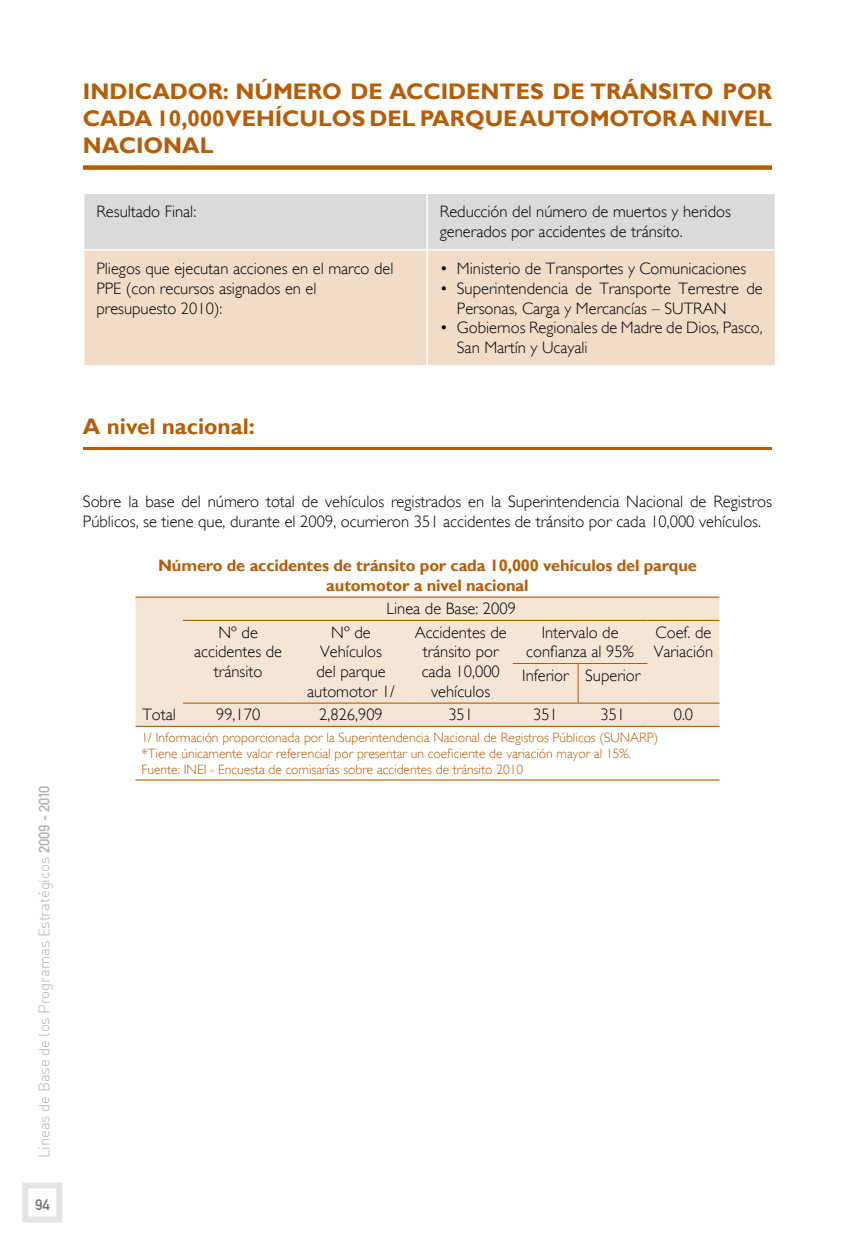
<style>
.page{position:relative;width:855px;height:1238px;background:#fff}
.page>*{position:absolute;margin:0;border:0;box-sizing:border-box;transform-origin:0 0}
.t1{font:700 22.5px/27px "Gill Sans";color:#b45e0a;text-align:justify}
.t2{font:300 16.5px/19.8px "Gill Sans";color:#000}
.t3{font:700 16.5px/19.8px "Gill Sans";letter-spacing:-.01em;color:#b45e0a;text-align:center}
.t4{font:300 15px "DIN";letter-spacing:-.01em;color:#b1b3b4}
.t5{font:15px "DIN 1451 Mittelschrift Alt Regular";color:#707172}
.t6{font:300 13.5px/16.2px "Gill Sans";color:#b45e0a}
.s1{font-family:"DIN 1451 Mittelschrift Alt Regular";font-weight:400}
</style>
<div class="page">
<div style="left:22px;top:1182px;width:40px;height:40px;border:6px solid #e3e4e4"></div>
<div style="left:83px;top:165px;width:689px;height:5px;background:#b45e0a"></div>
<hr style="left:83px;top:447px;width:689px;height:3px;background:#b45e0a">
<div style="left:84px;top:194px;width:690px;height:55px;background:#d9dadb"></div>
<div style="left:84px;top:251px;width:690px;height:114px;background:#f1dcc7"></div>
<hr style="left:426px;top:194px;width:2px;height:55px;background:#fff">
<hr style="left:426px;top:251px;width:2px;height:114px;background:#fff">
<div style="left:135px;top:597px;width:584px;height:128px;background:#f5e5d5"></div>
<hr style="left:183px;top:596px;width:110px;height:1px;background:#b45e0a">
<hr style="left:293px;top:596px;width:115px;height:1px;background:#b45e0a">
<hr style="left:408px;top:596px;width:105px;height:1px;background:#b45e0a">
<hr style="left:513px;top:596px;width:65px;height:1px;background:#b45e0a">
<hr style="left:578px;top:596px;width:69px;height:1px;background:#b45e0a">
<hr style="left:647px;top:596px;width:72px;height:1px;background:#b45e0a">
<hr style="left:183px;top:620px;width:110px;height:1px;background:#b45e0a">
<hr style="left:293px;top:620px;width:115px;height:1px;background:#b45e0a">
<hr style="left:408px;top:620px;width:105px;height:1px;background:#b45e0a">
<hr style="left:647px;top:620px;width:72px;height:1px;background:#b45e0a">
<hr style="left:513px;top:620px;width:65px;height:1px;background:#b45e0a">
<hr style="left:578px;top:620px;width:69px;height:1px;background:#b45e0a">
<hr style="left:513px;top:663px;width:65px;height:1px;background:#b45e0a">
<hr style="left:578px;top:664px;width:1px;height:38px;background:#b45e0a">
<hr style="left:578px;top:663px;width:69px;height:1px;background:#b45e0a">
<hr style="left:135px;top:779px;width:48px;height:1px;background:#b45e0a">
<hr style="left:183px;top:779px;width:110px;height:1px;background:#b45e0a">
<hr style="left:293px;top:779px;width:115px;height:1px;background:#b45e0a">
<hr style="left:408px;top:779px;width:105px;height:1px;background:#b45e0a">
<hr style="left:513px;top:779px;width:65px;height:1px;background:#b45e0a">
<hr style="left:578px;top:779px;width:69px;height:1px;background:#b45e0a">
<hr style="left:647px;top:779px;width:72px;height:1px;background:#b45e0a">
<hr style="left:183px;top:702px;width:110px;height:1px;background:#b45e0a">
<hr style="left:293px;top:702px;width:115px;height:1px;background:#b45e0a">
<hr style="left:408px;top:702px;width:105px;height:1px;background:#b45e0a">
<hr style="left:513px;top:702px;width:65px;height:1px;background:#b45e0a">
<hr style="left:578px;top:702px;width:69px;height:1px;background:#b45e0a">
<hr style="left:647px;top:702px;width:72px;height:1px;background:#b45e0a">
<hr style="left:135px;top:725px;width:48px;height:2px;background:#b45e0a">
<hr style="left:183px;top:725px;width:110px;height:2px;background:#b45e0a">
<hr style="left:293px;top:725px;width:115px;height:2px;background:#b45e0a">
<hr style="left:408px;top:725px;width:105px;height:2px;background:#b45e0a">
<hr style="left:513px;top:725px;width:65px;height:2px;background:#b45e0a">
<hr style="left:578px;top:725px;width:69px;height:2px;background:#b45e0a">
<hr style="left:647px;top:725px;width:72px;height:2px;background:#b45e0a">
<hr style="left:135px;top:596px;width:48px;height:1px;background:#b45e0a">
<p class="t4" style="left:35px;top:1158px;width:374px;rotate:-90deg">Lineas de Base de los Programas Estratégicos <span class="s1">2009 - 2010</span></p>
<p class="t5" style="left:35px;top:1195px;width:16px">94</p>
<h1 class="t1" style="left:83px;top:78px;width:690px">Indicador: Número de acci dentes de tránsito por cada 10,000 vehículos del parque automotor a nivel naci onal</h1>
<p class="t2" style="left:96px;top:202px;width:101px">Resultado Final:</p>
<p class="t2" style="left:440px;top:202px;width:292px">Reducción del número de muertos y heridos generados por accidentes de tránsito.</p>
<p class="t2" style="left:96px;top:258px;width:299px">Pliegos que ejecutan acciones en el marco del<br>PPE (con recursos asignados en el presupuesto 2010):</p>
<p class="t2" style="left:440px;top:258px;width:308px">• Ministerio de Transportes y Comunicaciones</p>
<p class="t2" style="left:457px;top:278px;width:307px;text-indent:-17px">• Superintendencia de Transporte Terrestre de<br>Personas, Carga y Mercancías – SUTRAN</p>
<p class="t2" style="left:457px;top:318px;width:307px;text-indent:-17px">• Gobiernos Regionales de Madre de Dios, Pasco,<br>San Martín y Ucayali</p>
<h1 class="t1" style="left:83px;top:414px;width:173px">A nivel nacional:</h1>
<p class="t2" style="left:83px;top:491px;width:690px">Sobre la base del número total de vehículos registrados en la Superintendencia Nacional de Registros<br>Públicos, se tiene que, durante el 2009, ocurrieron 351 accidentes de tránsito por cada 10,000 vehículos.</p>
<p class="t3" style="left:158px;top:556px;width:540px">Número de accidentes de tránsito por cada 10,000 vehículos del parque automotor a nivel nacional</p>
<p class="t2" style="left:386px;top:599px;width:131px">Linea de Base: 2009</p>
<p class="t2" style="left:194px;top:622px;width:89px;text-align:center">Nº de accidentes de tránsito</p>
<p class="t2" style="left:307px;top:622px;width:89px;text-align:center">Nº de<br>Vehículos<br>del parque automotor 1/</p>
<p class="t2" style="left:415px;top:622px;width:93px;text-align:center">Accidentes de tránsito por cada 10,000 vehículos</p>
<p class="t2" style="left:526px;top:622px;width:109px;text-align:center">Intervalo de confianza al 95%</p>
<p class="t2" style="left:653px;top:622px;width:61px">Coef. de<br>Variación</p>
<p class="t2" style="left:522px;top:665px;width:120px">Inferior Superior</p>
<p class="t2" style="left:142px;top:705px;width:35px">Total</p>
<p class="t2" style="left:216px;top:705px;width:46px">99,170</p>
<p class="t2" style="left:319px;top:705px;width:65px">2,826,909</p>
<p class="t2" style="left:448px;top:705px;width:26px">351</p>
<p class="t2" style="left:533px;top:705px;width:26px">351</p>
<p class="t2" style="left:600px;top:705px;width:26px">351</p>
<p class="t2" style="left:673px;top:705px;width:21px">0.0</p>
<p class="t6" style="left:141px;top:729px;width:518px">1/ Información proporcionada por la Superintendencia Nacional de Registros Públicos (SUNARP) *Tiene únicamente valor referencial por presentar un coeficiente de variación mayor al 15%.<br>Fuente: INEI - Encuesta de comisarías sobre accidentes de tránsito 2010</p>
</div>
